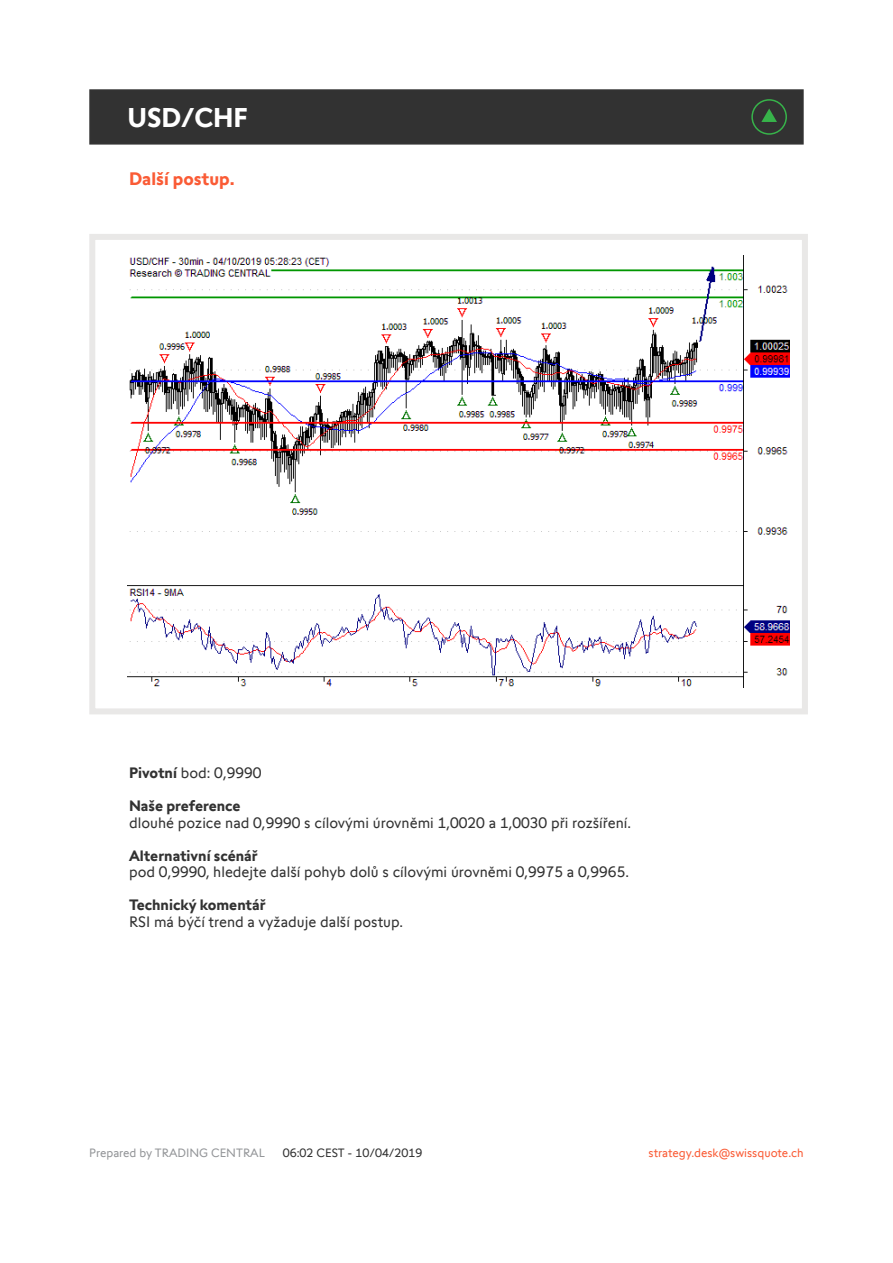
<style>
.page{position:relative;width:893px;height:1263px;background:#fff}
.page>*{position:absolute;margin:0;border:0;box-sizing:border-box;transform-origin:0 0}
.t1{font:700 27px "Swissquote CT";color:#fff}
.t2{font:700 18px "Swissquote CT";color:#fa5b35}
.t3{font:15px "Swissquote CT";color:#323232}
.t4{font:700 15px "Swissquote CT";color:#323232}
.t5{font:12px "Swissquote CT";color:#fa5b35}
.t6{font:12px "Swissquote CT";color:#939598}
.t7{font:12px "Swissquote CT";color:#323232}
.s1{font-weight:700}
</style>
<div class="page">
<div style="left:89px;top:234px;width:719px;height:480px;border:6px solid #e9e8e7"></div>
<div style="left:89px;top:89px;width:715px;height:56px;background:#323232;border:2px solid #323232"></div>
<img style="left:128px;top:255px;width:661px;height:432px">
<svg style="left:751px;top:99px;width:36px;height:36px"></svg>
<h1 class="t1" style="left:128px;top:101px;width:122px">USD/CHF</h1>
<p class="t2" style="left:129px;top:168px;width:107px">Další postup.</p>
<p class="t3" style="left:129px;top:764px;width:134px"><span class="s1">Pivotní</span> bod: 0,9990</p>
<p class="t4" style="left:129px;top:797px;width:113px">Naše preference</p>
<p class="t3" style="left:129px;top:814px;width:503px">dlouhé pozice nad 0,9990 s cílovými úrovněmi 1,0020 a 1,0030 při rozšíření.</p>
<p class="t4" style="left:129px;top:846px;width:130px">Alternativní scénář</p>
<p class="t3" style="left:129px;top:863px;width:501px">pod 0,9990, hledejte další pohyb dolů s cílovými úrovněmi 0,9975 a 0,9965.</p>
<p class="t4" style="left:129px;top:896px;width:138px">Technický komentář</p>
<p class="t3" style="left:129px;top:913px;width:276px">RSI má býčí trend a vyžaduje další postup.</p>
<p class="t6" style="left:89px;top:1145px;width:177px">Prepared by TRADING CENTRAL</p>
<p class="t7" style="left:283px;top:1145px;width:141px">06:02 CEST - 10/04/2019</p>
<p class="t5" style="left:649px;top:1145px;width:157px">strategy.desk@swissquote.ch</p>
</div>
